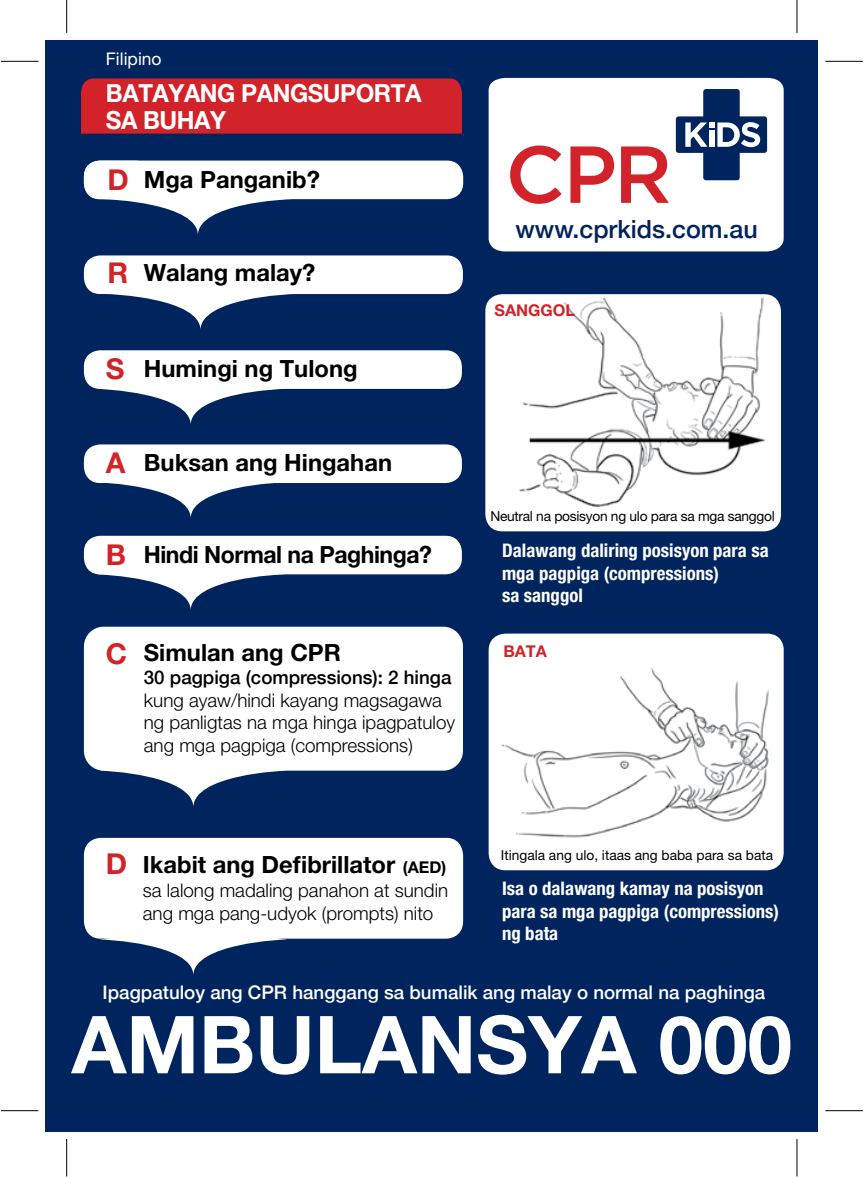
<style>
.page{position:relative;width:865px;height:1177px;background:#fff}
.page>*{position:absolute;margin:0;border:0;box-sizing:border-box;transform-origin:0 0}
.t1{font:700 80px "Helvetica Neue LT Pro";color:#fff}
.t2{font:700 28.75px "Helvetica Neue LT Pro";color:#d2232a}
.t3{font:700 25px/27.5px "Helvetica Neue LT Pro";letter-spacing:-.02em;color:#fff;scale:.96 1}
.t4{font:500 25px "Helvetica Neue";color:#00235d}
.t5{font:700 23.75px "Helvetica Neue LT Pro";color:#000}
.t6{font:700 23.75px "Helvetica Neue LT Pro";letter-spacing:-.02em;color:#000}
.t7{font:300 18.75px/22.5px "Helvetica Neue";color:#000}
.t8{font:700 condensed 18.75px/22.5px "Helvetica Neue LT Pro";color:#fff}
.t9{font:500 18.75px "Helvetica Neue";color:#fff}
.t10{font:500 18.75px "Helvetica Neue";color:#000}
.t11{font:17.5px "Helvetica Neue";color:#fff}
.t12{font:700 16.25px "Helvetica Neue LT Pro";color:#d2232a}
.t13{font:13.75px "Helvetica Neue";letter-spacing:-.02em;color:#000}
.t14{font:13.75px "Helvetica Neue";color:#000}
.s1{font-size:16.25px}
</style>
<div class="page">
<div style="left:45px;top:40px;width:773px;height:1091px;background:#00245d"></div>
<div style="left:81px;top:78px;width:381px;height:56px;background:#d2232a"></div>
<svg style="left:106px;top:294px;width:189px;height:35px"></svg>
<div style="left:84px;top:255px;width:379px;height:39px;background:#fff;border-radius:16px"></div>
<svg style="left:101px;top:483px;width:184px;height:35px"></svg>
<div style="left:84px;top:444px;width:378px;height:39px;background:#fff;border-radius:16px"></div>
<svg style="left:104px;top:199px;width:188px;height:36px"></svg>
<div style="left:84px;top:160px;width:379px;height:39px;background:#fff;border-radius:16px"></div>
<svg style="left:102px;top:389px;width:178px;height:35px"></svg>
<div style="left:84px;top:350px;width:378px;height:39px;background:#fff;border-radius:16px"></div>
<svg style="left:96px;top:574px;width:189px;height:36px"></svg>
<div style="left:84px;top:535px;width:378px;height:39px;background:#fff;border-radius:16px"></div>
<div style="left:488px;top:78px;width:295px;height:173px;background:#fff"></div>
<svg style="left:676px;top:89px;width:91px;height:91px"></svg>
<svg style="left:510px;top:145px;width:159px;height:59px;background:#eca3a6"></svg>
<div style="left:488px;top:633px;width:295px;height:237px;background:#fff"></div>
<img style="left:500px;top:664px;width:275px;height:182px">
<div style="left:485px;top:294px;width:296px;height:237px;background:#fff;border-radius:17px"></div>
<img style="left:519px;top:298px;width:247px;height:209px">
<div style="left:84px;top:626px;width:379px;height:144px;background:#fff;border-radius:20px"></div>
<svg style="left:99px;top:770px;width:188px;height:37px"></svg>
<div style="left:84px;top:837px;width:379px;height:101px;background:#fff;border-radius:17px"></div>
<svg style="left:99px;top:938px;width:188px;height:37px"></svg>
<hr style="left:1px;top:61px;width:37px;height:1px;background:#000">
<hr style="left:825px;top:61px;width:37px;height:1px;background:#000">
<hr style="left:1px;top:1110px;width:37px;height:1px;background:#000">
<hr style="left:825px;top:1110px;width:37px;height:1px;background:#000">
<hr style="left:66px;top:0;width:1px;height:33px;background:#000">
<hr style="left:66px;top:1138px;width:1px;height:38px;background:#000">
<hr style="left:796px;top:0;width:1px;height:33px;background:#000">
<hr style="left:796px;top:1138px;width:1px;height:38px;background:#000">
<p class="t11" style="left:106px;top:46px;width:57px">Filipino</p>
<p class="t3" style="left:106px;top:78px;width:330px">BATAYANG PANGSUPORTA<br>SA BUHAY</p>
<p class="t2" style="left:107px;top:162px;width:23px">D</p>
<p class="t5" style="left:144px;top:165px;width:177px">Mga Panganib?</p>
<p class="t4" style="left:515px;top:209px;width:244px">www.cprkids.com.au</p>
<p class="t2" style="left:107px;top:255px;width:22px">R</p>
<p class="t5" style="left:144px;top:258px;width:173px">Walang malay?</p>
<p class="t12" style="left:494px;top:300px;width:82px">SANGGOL</p>
<p class="t2" style="left:106px;top:351px;width:20px">S</p>
<p class="t5" style="left:144px;top:354px;width:215px">Humingi ng Tulong</p>
<p class="t2" style="left:106px;top:445px;width:21px">A</p>
<p class="t5" style="left:144px;top:448px;width:250px">Buksan ang Hingahan</p>
<p class="t13" style="left:490px;top:506px;width:286px">Neutral na posisyon ng ulo para sa mga sanggol</p>
<p class="t2" style="left:106px;top:537px;width:22px">B</p>
<p class="t6" style="left:144px;top:540px;width:289px">Hindi Normal na Paghinga?</p>
<p class="t8" style="left:502px;top:539px;width:268px">Dalawang daliring posisyon para sa mga pagpiga (compressions)<br>sa sanggol</p>
<p class="t2" style="left:106px;top:635px;width:23px">C</p>
<p class="t5" style="left:144px;top:638px;width:199px">Simulan ang CPR</p>
<p class="t10" style="left:144px;top:662px;width:309px">30 pagpiga (compressions): 2 hinga</p>
<p class="t7" style="left:144px;top:687px;width:313px">kung ayaw/hindi kayang magsagawa ng panligtas na mga hinga ipagpatuloy ang mga pagpiga (compressions)</p>
<p class="t12" style="left:503px;top:641px;width:45px">BATA</p>
<p class="t2" style="left:106px;top:846px;width:23px">D</p>
<p class="t5" style="left:143px;top:849px;width:305px">Ikabit ang Defibrillator <span class="s1">(AED)</span></p>
<p class="t7" style="left:143px;top:878px;width:307px">sa lalong madaling panahon at sundin ang mga pang-udyok (prompts) nito</p>
<p class="t14" style="left:501px;top:845px;width:274px">Itingala ang ulo, itaas ang baba para sa bata</p>
<p class="t8" style="left:502px;top:877px;width:278px">Isa o dalawang kamay na posisyon para sa mga pagpiga (compressions) ng bata</p>
<p class="t9" style="left:103px;top:977px;width:664px">Ipagpatuloy ang CPR hanggang sa bumalik ang malay o normal na paghinga</p>
<p class="t1" style="left:71px;top:995px;width:722px">AMBULANSYA 000</p>
</div>
